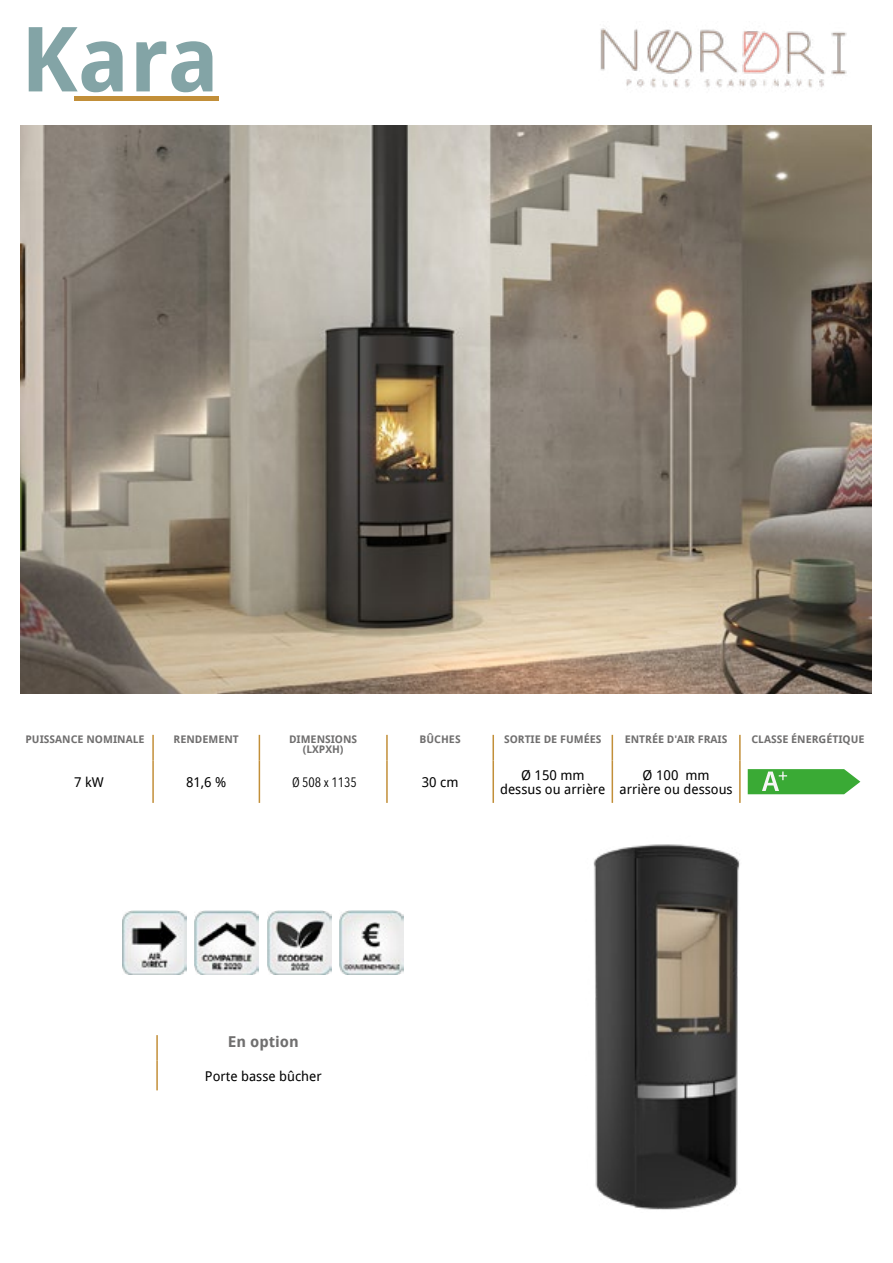
<style>
.page{position:relative;width:893px;height:1263px;background:#fff}
.page>*{position:absolute;margin:0;border:0;box-sizing:border-box;transform-origin:0 0}
.t1{font:700 90px "Droid Sans";color:#83a4a6}
.t2{font:700 15px "Droid Sans";color:#706f6f}
.Para_titre_page{font:13.5px "Droid Sans";color:#000}
.Para_titre_page-2{font:condensed 13.5px "Avenir Next LT Pro";color:#000}
.t3{font:700 10.5px/10.5px "Droid Sans";color:#706f6f;text-align:center}
</style>
<div class="page">
<img style="left:21px;top:125px;width:850px;height:569px">
<div style="left:75px;top:96px;width:144px;height:5px;background:#c28f39"></div>
<img style="left:600px;top:27px;width:247px;height:64px">
<img style="left:593px;top:800px;width:147px;height:410px">
<img style="left:339px;top:910px;width:64px;height:64px">
<img style="left:123px;top:910px;width:64px;height:64px">
<img style="left:195px;top:910px;width:64px;height:64px">
<img style="left:267px;top:910px;width:64px;height:64px">
<hr style="left:156px;top:1035px;width:2px;height:26px;background:#c28f39">
<hr style="left:156px;top:1061px;width:2px;height:29px;background:#c28f39">
<hr style="left:152px;top:735px;width:2px;height:25px;background:#c28f39">
<svg style="left:259px;top:735px;width:1px;height:25px"></svg>
<hr style="left:386px;top:735px;width:2px;height:25px;background:#c28f39">
<hr style="left:492px;top:735px;width:2px;height:25px;background:#c28f39">
<svg style="left:612px;top:735px;width:1px;height:25px"></svg>
<hr style="left:152px;top:760px;width:2px;height:43px;background:#c28f39">
<hr style="left:259px;top:760px;width:1px;height:43px;background:#c28f39">
<hr style="left:386px;top:760px;width:2px;height:43px;background:#c28f39">
<hr style="left:492px;top:760px;width:2px;height:43px;background:#c28f39">
<hr style="left:612px;top:760px;width:1px;height:43px;background:#c28f39">
<hr style="left:739px;top:735px;width:2px;height:25px;background:#c28f39">
<hr style="left:739px;top:760px;width:2px;height:43px;background:#c28f39">
<svg style="left:748px;top:769px;width:112px;height:25px;background:#53b44f"></svg>
<p class="t1" style="left:21px;top:-5px;width:200px">Kara</p>
<p class="t3" style="left:26px;top:733px;width:121px">PUISSANCE NOMINALE</p>
<p class="t3" style="left:174px;top:733px;width:67px">RENDEMENT</p>
<p class="t3" style="left:289px;top:733px;width:70px">DIMENSIONS (LXPXH)</p>
<p class="t3" style="left:420px;top:733px;width:43px">BÛCHES</p>
<p class="t3" style="left:504px;top:733px;width:99px">SORTIE DE FUMÉES</p>
<p class="t3" style="left:625px;top:733px;width:104px">ENTRÉE D'AIR FRAIS</p>
<p class="t3" style="left:751px;top:733px;width:115px">CLASSE ÉNERGÉTIQUE</p>
<p class="Para_titre_page" style="left:74px;top:773px;width:31px">7 kW</p>
<p class="Para_titre_page" style="left:186px;top:773px;width:42px">81,6 %</p>
<p class="Para_titre_page-2" style="left:292px;top:774px;width:66px">Ø 508 x 1135</p>
<p class="Para_titre_page" style="left:422px;top:773px;width:38px">30 cm</p>
<p class="Para_titre_page" style="left:521px;top:766px;width:65px">Ø 150 mm</p>
<p class="Para_titre_page" style="left:500px;top:779px;width:107px">dessus ou arrière</p>
<p class="Para_titre_page" style="left:643px;top:766px;width:69px">Ø 100 mm</p>
<p class="Para_titre_page" style="left:619px;top:779px;width:115px">arrière ou dessous</p>
<p class="t2" style="left:228px;top:1030px;width:73px">En option</p>
<p class="Para_titre_page" style="left:205px;top:1066px;width:118px">Porte basse bûcher</p>
</div>
